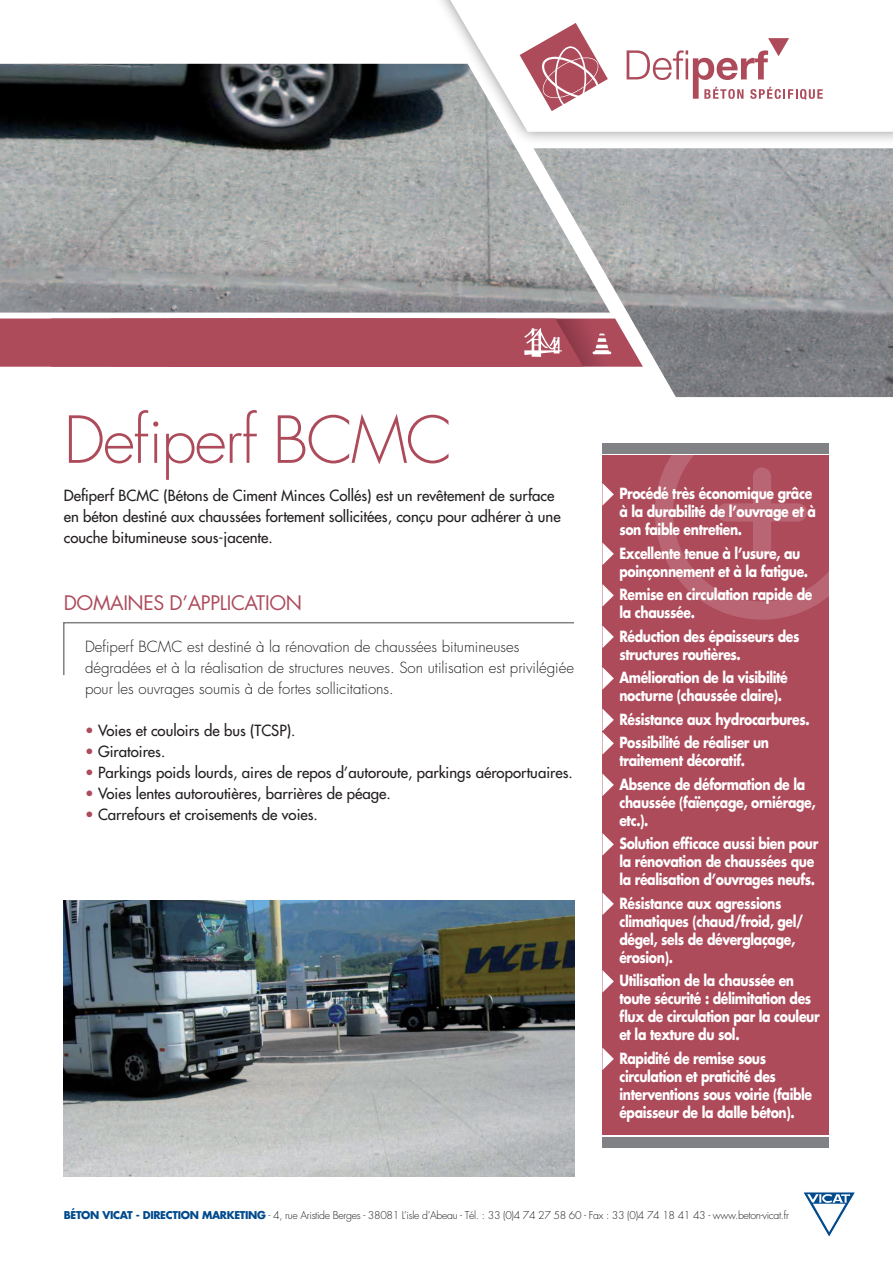
<style>
.page{position:relative;width:893px;height:1263px;background:#fff}
.page>*{position:absolute;margin:0;border:0;box-sizing:border-box;transform-origin:0 0}
.t1{font:300 63px "Futura";letter-spacing:-.03em;color:#ad4b5b}
.t2{font:19.5px "Futura";letter-spacing:-.02em;color:#ad4b5b}
.t3{font:700 15px/18px "Futura";letter-spacing:-.03em;color:#fff;scale:.83 1}
.t4{font:15px/21px "Futura";color:#231f20}
.t5{font:300 15px/21px "Futura";color:#231f20}
.t6{font:300 10.5px "Futura";letter-spacing:-.03em;color:#231f20}
.s1{color:#ad4b5b}
.s2{font-weight:700;color:#004a8d}
</style>
<div class="page">
<svg style="left:425px;top:0;width:202px;height:64px"></svg>
<svg style="left:520px;top:23px;width:88px;height:41px"></svg>
<svg style="left:627px;top:38px;width:162px;height:26px"></svg>
<img style="left:0;top:64px;width:893px;height:333px">
<svg style="left:803px;top:1192px;width:52px;height:44px"></svg>
<div style="left:602px;top:456px;width:227px;height:679px;background:#ad4b5b"></div>
<div style="left:602px;top:1137px;width:227px;height:11px;background:#808285"></div>
<svg style="left:644px;top:453px;width:185px;height:167px"></svg>
<div style="left:602px;top:443px;width:227px;height:10px;background:#808285"></div>
<img style="left:64px;top:900px;width:510px;height:277px">
<svg style="left:63px;top:622px;width:511px;height:54px"></svg>
<svg style="left:602px;top:483px;width:12px;height:23px"></svg>
<svg style="left:602px;top:542px;width:12px;height:23px"></svg>
<svg style="left:602px;top:584px;width:12px;height:23px"></svg>
<svg style="left:602px;top:625px;width:12px;height:23px"></svg>
<svg style="left:602px;top:667px;width:12px;height:23px"></svg>
<svg style="left:602px;top:708px;width:12px;height:47px"></svg>
<svg style="left:602px;top:773px;width:12px;height:23px"></svg>
<svg style="left:602px;top:833px;width:12px;height:23px"></svg>
<svg style="left:602px;top:892px;width:12px;height:23px"></svg>
<svg style="left:602px;top:970px;width:12px;height:23px"></svg>
<svg style="left:602px;top:1047px;width:12px;height:23px"></svg>
<svg style="left:0;top:318px;width:643px;height:49px"></svg>
<h1 class="t1" style="left:64px;top:399px;width:390px">Defiperf BCMC</h1>
<p class="t4" style="left:64px;top:485px;width:498px">Defiperf BCMC (Bétons de Ciment Minces Collés) est un revêtement de surface en béton destiné aux chaussées fortement sollicitées, conçu pour adhérer à une couche bitumineuse sous-jacente.</p>
<h2 class="t2" style="left:64px;top:589px;width:240px">DOMAINES D’APPLICATION</h2>
<p class="t5" style="left:85px;top:636px;width:490px">Defiperf BCMC est destiné à la rénovation de chaussées bitumineuses dégradées et à la réalisation de structures neuves. Son utilisation est privilégiée pour les ouvrages soumis à de fortes sollicitations.</p>
<p class="t4" style="left:85px;top:720px;width:212px"><span class="s1">•</span> Voies et couloirs de bus (TCSP).</p>
<p class="t4" style="left:85px;top:741px;width:82px"><span class="s1">•</span> Giratoires.</p>
<p class="t4" style="left:85px;top:762px;width:489px"><span class="s1">•</span> Parkings poids lourds, aires de repos d’autoroute, parkings aéroportuaires.</p>
<p class="t4" style="left:85px;top:783px;width:307px"><span class="s1">•</span> Voies lentes autoroutières, barrières de péage.</p>
<p class="t4" style="left:85px;top:804px;width:234px"><span class="s1">•</span> Carrefours et croisements de voies.</p>
<p class="t3" style="left:619px;top:484px;width:238px">Procédé très économique grâce à la durabilité de l’ouvrage et à son faible entretien.</p>
<p class="t3" style="left:613px;top:544px;width:236px;text-align:center">Excellente tenue à l’usure, au poinçonnement et à la fatigue.</p>
<p class="t3" style="left:619px;top:585px;width:234px;text-indent:-6px">Remise en circulation rapide de la chaussée.</p>
<p class="t3" style="left:619px;top:627px;width:218px;text-indent:-6px">Réduction des épaisseurs des structures routières.</p>
<p class="t3" style="left:613px;top:668px;width:212px;text-align:center">Amélioration de la visibilité nocturne (chaussée claire).</p>
<p class="t3" style="left:619px;top:707px;width:231px;line-height:23.5px;text-indent:-6px">Résistance aux hydrocarbures.<br>Possibilité de réaliser un</p>
<p class="t3" style="left:613px;top:748px;width:233px;line-height:23.5px;text-indent:6px">traitement décoratif.<br>Absence de déformation de la</p>
<p class="t3" style="left:619px;top:793px;width:238px">chaussée (faïençage, orniérage, etc.).</p>
<p class="t3" style="left:619px;top:834px;width:241px">Solution efficace aussi bien pour la rénovation de chaussées que la réalisation d’ouvrages neufs.</p>
<p class="t3" style="left:619px;top:894px;width:223px;text-indent:-6px">Résistance aux agressions climatiques (chaud/froid, gel/ dégel, sels de déverglaçage, érosion).</p>
<p class="t3" style="left:619px;top:971px;width:243px">Utilisation de la chaussée en toute sécurité : délimitation des flux de circulation par la couleur et la texture du sol.</p>
<p class="t3" style="left:619px;top:1049px;width:234px;text-indent:-6px">Rapidité de remise sous circulation et praticité des interventions sous voirie (faible épaisseur de la dalle béton).</p>
<p class="t6" style="left:64px;top:1209px;width:727px"><span class="s2">Béton Vicat - Direction Marketing</span> - 4, rue Aristide Berges - 38081 L’isle d’Abeau - Tél. : 33 (0)4 74 27 58 60 - Fax : 33 (0)4 74 18 41 43 - www.beton-vicat.fr</p>
</div>
